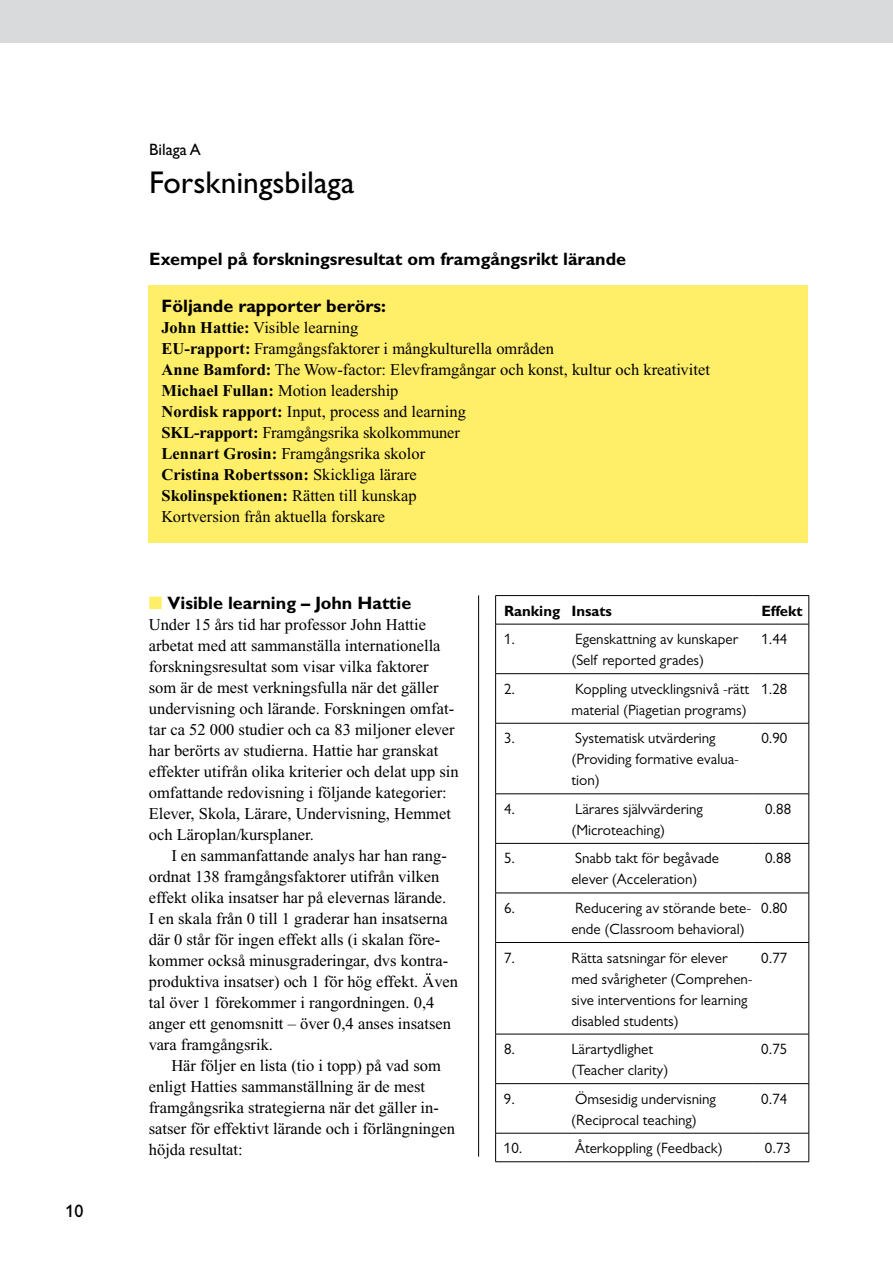
<style>
.page{position:relative;width:893px;height:1263px;background:#fff}
.page>*{position:absolute;margin:0;border:0;box-sizing:border-box;transform-origin:0 0}
.t1{font:31.5px "Gill Sans";color:#000}
.t2{font:700 18px "Gill Sans";color:#000}
.t3{font:18px "Gill Alt One";color:#000}
.t4{font:16.5px/21px "Times New Roman";color:#000}
.t5{font:16.5px "Gill Sans";color:#000}
.t6{font:15px/21px "Gill Alt One";color:#000}
.t7{font:700 15px "Gill Sans";color:#000}
.s1{font-weight:700}
.s2{color:#ffee68}
</style>
<div class="page">
<div style="left:0;top:0;width:893px;height:43px;background:#d9dadb"></div>
<hr style="left:478px;top:595px;width:1px;height:562px;background:#000">
<hr style="left:495px;top:595px;width:68px;height:1px;background:#000">
<svg style="left:495px;top:596px;width:1px;height:28px"></svg>
<hr style="left:563px;top:595px;width:190px;height:1px;background:#000">
<hr style="left:753px;top:595px;width:56px;height:1px;background:#000">
<svg style="left:809px;top:596px;width:1px;height:28px"></svg>
<hr style="left:495px;top:624px;width:68px;height:1px;background:#000">
<hr style="left:495px;top:624px;width:1px;height:49px;background:#000">
<hr style="left:563px;top:624px;width:190px;height:1px;background:#000">
<hr style="left:753px;top:624px;width:56px;height:1px;background:#000">
<hr style="left:809px;top:624px;width:1px;height:49px;background:#000">
<hr style="left:495px;top:673px;width:68px;height:1px;background:#000">
<hr style="left:495px;top:674px;width:1px;height:49px;background:#000">
<hr style="left:563px;top:673px;width:190px;height:1px;background:#000">
<hr style="left:753px;top:673px;width:56px;height:1px;background:#000">
<hr style="left:809px;top:674px;width:1px;height:49px;background:#000">
<hr style="left:495px;top:723px;width:68px;height:1px;background:#000">
<hr style="left:495px;top:723px;width:1px;height:70px;background:#000">
<hr style="left:563px;top:723px;width:190px;height:1px;background:#000">
<hr style="left:753px;top:723px;width:56px;height:1px;background:#000">
<hr style="left:809px;top:723px;width:1px;height:70px;background:#000">
<hr style="left:495px;top:793px;width:68px;height:1px;background:#000">
<hr style="left:495px;top:794px;width:1px;height:49px;background:#000">
<hr style="left:563px;top:793px;width:190px;height:1px;background:#000">
<hr style="left:753px;top:793px;width:56px;height:1px;background:#000">
<hr style="left:809px;top:794px;width:1px;height:49px;background:#000">
<hr style="left:495px;top:843px;width:68px;height:1px;background:#000">
<hr style="left:495px;top:843px;width:1px;height:50px;background:#000">
<hr style="left:563px;top:843px;width:190px;height:1px;background:#000">
<hr style="left:753px;top:843px;width:56px;height:1px;background:#000">
<hr style="left:809px;top:843px;width:1px;height:50px;background:#000">
<hr style="left:495px;top:893px;width:68px;height:1px;background:#000">
<hr style="left:495px;top:893px;width:1px;height:49px;background:#000">
<hr style="left:563px;top:893px;width:190px;height:1px;background:#000">
<hr style="left:753px;top:893px;width:56px;height:1px;background:#000">
<hr style="left:809px;top:893px;width:1px;height:49px;background:#000">
<hr style="left:495px;top:942px;width:68px;height:1px;background:#000">
<hr style="left:495px;top:943px;width:1px;height:91px;background:#000">
<hr style="left:563px;top:942px;width:190px;height:1px;background:#000">
<hr style="left:753px;top:942px;width:56px;height:1px;background:#000">
<hr style="left:809px;top:943px;width:1px;height:91px;background:#000">
<hr style="left:495px;top:1034px;width:68px;height:1px;background:#000">
<hr style="left:495px;top:1034px;width:1px;height:49px;background:#000">
<hr style="left:563px;top:1034px;width:190px;height:1px;background:#000">
<hr style="left:753px;top:1034px;width:56px;height:1px;background:#000">
<hr style="left:809px;top:1034px;width:1px;height:49px;background:#000">
<hr style="left:495px;top:1083px;width:68px;height:1px;background:#000">
<hr style="left:495px;top:1084px;width:1px;height:49px;background:#000">
<hr style="left:563px;top:1083px;width:190px;height:1px;background:#000">
<hr style="left:753px;top:1083px;width:56px;height:1px;background:#000">
<hr style="left:809px;top:1084px;width:1px;height:49px;background:#000">
<hr style="left:495px;top:1133px;width:68px;height:1px;background:#000">
<svg style="left:495px;top:1133px;width:1px;height:28px"></svg>
<hr style="left:563px;top:1133px;width:190px;height:1px;background:#000">
<hr style="left:753px;top:1133px;width:56px;height:1px;background:#000">
<svg style="left:809px;top:1133px;width:1px;height:28px"></svg>
<hr style="left:495px;top:1161px;width:68px;height:1px;background:#000">
<hr style="left:563px;top:1161px;width:190px;height:1px;background:#000">
<hr style="left:753px;top:1161px;width:56px;height:1px;background:#000">
<div style="left:149px;top:285px;width:659px;height:257px;background:#ffee68"></div>
<p class="t3" style="left:65px;top:1200px;width:19px">10</p>
<p class="t5" style="left:149px;top:140px;width:53px">Bilaga A</p>
<h1 class="t1" style="left:149px;top:164px;width:207px">Forskningsbilaga</h1>
<p class="t2" style="left:149px;top:248px;width:478px">Exempel på forskningsresultat om framgångsrikt lärande</p>
<p class="t2" style="left:162px;top:295px;width:226px">Följande rapporter berörs:</p>
<p class="t4" style="left:162px;top:317px;width:550px"><span class="s1">John Hattie:</span> Visible learning<br><span class="s1">EU-rapport:</span> Framgångsfaktorer i mångkulturella områden<br><span class="s1">Anne Bamford:</span> The Wow-factor: Elevframgångar och konst, kultur och kreativitet <span class="s1">Michael Fullan:</span> Motion leadership<br><span class="s1">Nordisk rapport:</span> Input, process and learning<br><span class="s1">SKL-rapport:</span> Framgångsrika skolkommuner<br><span class="s1">Lennart Grosin:</span> Framgångsrika skolor<br><span class="s1">Cristina Robertsson:</span> Skickliga lärare<br><span class="s1">Skolinspektionen:</span> Rätten till kunskap<br>Kortversion från aktuella forskare</p>
<p class="t2" style="left:149px;top:592px;width:264px"><span class="s2">■</span> Visible learning – John Hattie</p>
<p class="t4" style="left:149px;top:614px;width:311px">Under 15 års tid har professor John Hattie arbetat med att sammanställa internationella forskningsresultat som visar vilka faktorer som är de mest verkningsfulla när det gäller undervisning och lärande. Forskningen omfat&shy;tar ca 52 000 studier och ca 83 miljoner elever har berörts av studierna. Hattie har granskat effekter utifrån olika kriterier och delat upp sin omfattande redovisning i följande kategorier:<br>Elever, Skola, Lärare, Undervisning, Hemmet och Läroplan/kursplaner.</p>
<p class="t4" style="left:149px;top:845px;width:311px;text-indent:23px">I en sammanfattande analys har han rang&shy;ordnat 138 framgångsfaktorer utifrån vilken effekt olika insatser har på elevernas lärande.<br>I en skala från 0 till 1 graderar han insatserna där 0 står för ingen effekt alls (i skalan före&shy;kommer också minusgraderingar, dvs kontra&shy;produktiva insatser) och 1 för hög effekt. Även tal över 1 förekommer i rangordningen. 0,4 anger ett genomsnitt – över 0,4 anses insatsen vara framgångsrik.</p>
<p class="t4" style="left:149px;top:1055px;width:308px;text-indent:23px">Här följer en lista (tio i topp) på vad som enligt Hatties sammanställning är de mest framgångsrika strategierna när det gäller in&shy;satser för effektivt lärande och i förlängningen höjda resultat:</p>
<p class="t7" style="left:504px;top:602px;width:109px">Ranking Insats</p>
<p class="t7" style="left:761px;top:602px;width:43px">Effekt</p>
<p class="t6" style="left:504px;top:628px;width:13px">1.</p>
<p class="t6" style="left:571px;top:628px;width:168px">Egenskattning av kunskaper (Self reported grades)</p>
<p class="t6" style="left:761px;top:628px;width:28px">1.44</p>
<p class="t6" style="left:504px;top:678px;width:13px">2.</p>
<p class="t6" style="left:571px;top:678px;width:179px">Koppling utvecklingsnivå -rätt material (Piagetian programs)</p>
<p class="t6" style="left:761px;top:678px;width:28px">1.28</p>
<p class="t6" style="left:504px;top:728px;width:13px">3.</p>
<p class="t6" style="left:571px;top:728px;width:169px">Systematisk utvärdering (Providing formative evalua&shy;tion)</p>
<p class="t6" style="left:761px;top:728px;width:28px">0.90</p>
<p class="t6" style="left:504px;top:798px;width:13px">4.</p>
<p class="t6" style="left:571px;top:798px;width:133px">Lärares självvärdering (Microteaching)</p>
<p class="t6" style="left:765px;top:798px;width:28px">0.88</p>
<p class="t6" style="left:504px;top:848px;width:13px">5.</p>
<p class="t6" style="left:571px;top:848px;width:149px">Snabb takt för begåvade elever (Acceleration)</p>
<p class="t6" style="left:765px;top:848px;width:28px">0.88</p>
<p class="t6" style="left:504px;top:897px;width:13px">6.</p>
<p class="t6" style="left:571px;top:897px;width:181px">Reducering av störande bete&shy;ende (Classroom behavioral)</p>
<p class="t6" style="left:761px;top:897px;width:28px">0.80</p>
<p class="t6" style="left:504px;top:947px;width:13px">7.</p>
<p class="t6" style="left:571px;top:947px;width:183px">Rätta satsningar för elever med svårigheter (Comprehen&shy;sive interventions for learning disabled students)</p>
<p class="t6" style="left:761px;top:947px;width:28px">0.77</p>
<p class="t6" style="left:504px;top:1038px;width:13px">8.</p>
<p class="t6" style="left:571px;top:1038px;width:99px">Lärartydlighet (Teacher clarity)</p>
<p class="t6" style="left:761px;top:1038px;width:28px">0.75</p>
<p class="t6" style="left:504px;top:1088px;width:13px">9.</p>
<p class="t6" style="left:571px;top:1088px;width:146px">Ömsesidig undervisning (Reciprocal teaching)</p>
<p class="t6" style="left:761px;top:1088px;width:28px">0.74</p>
<p class="t6" style="left:504px;top:1138px;width:20px">10.</p>
<p class="t6" style="left:575px;top:1138px;width:149px">Återkoppling (Feedback)</p>
<p class="t6" style="left:765px;top:1138px;width:28px">0.73</p>
</div>
